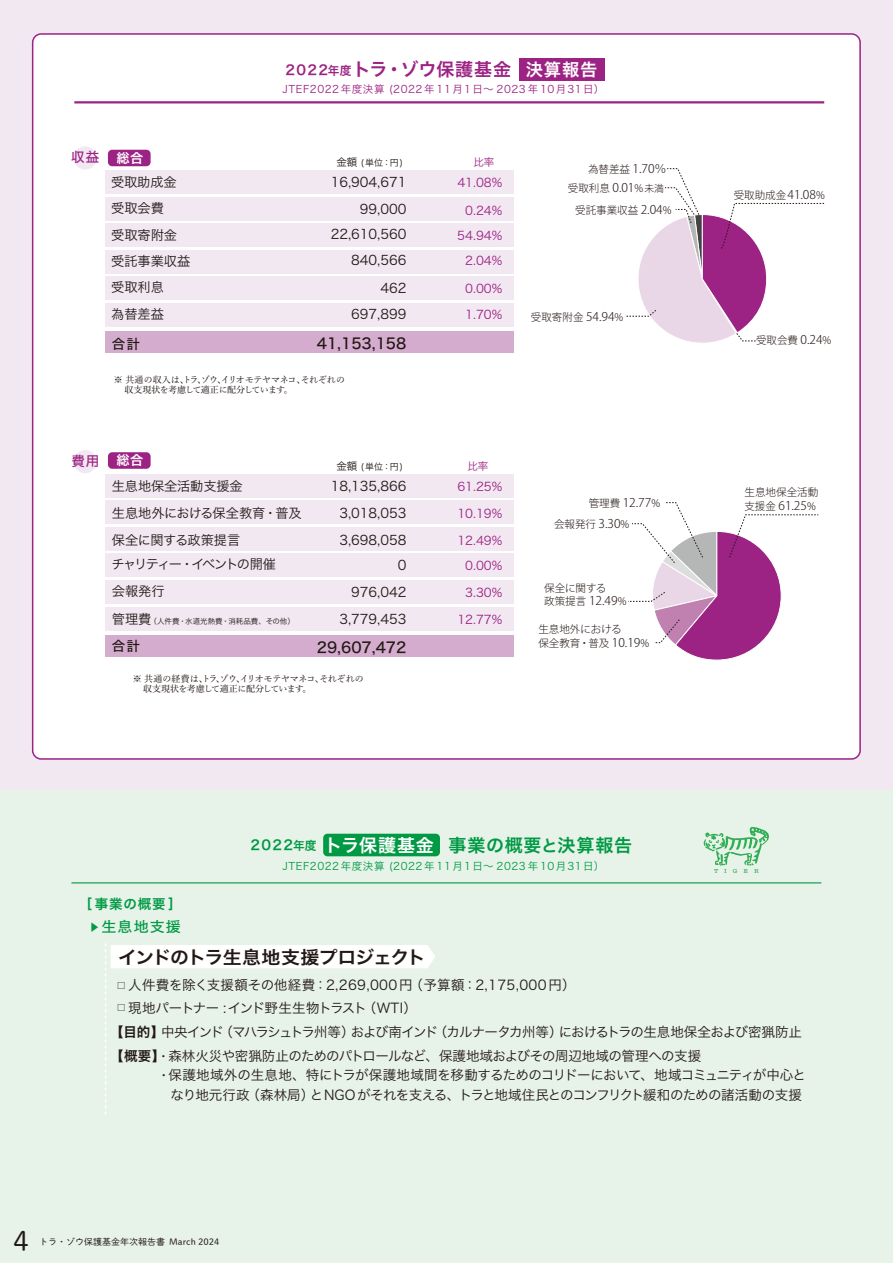
<style>
.page{position:relative;width:893px;height:1263px;background:#fff}
.page>*{position:absolute;margin:0;border:0;box-sizing:border-box;transform-origin:0 0}
.t1{font:27px "DNP Shuei M Go Std L";color:#221815}
.t2{font:18px "Hiragino Sans W6";letter-spacing:.05em;color:#094}
.t3{font:18px "Hiragino Sans W6";letter-spacing:.025em;color:#9c2283}
.t4{font:18px "Hiragino Sans W6";letter-spacing:-.045em;color:#221815;scale:1.05 1}
.t5{font:14.85px "Hiragino Sans W5";color:#221815}
.t6{font:14.4px "Hiragino Sans W5";letter-spacing:.075em;color:#094;scale:1.04 1}
.t7{font:13.5px/24px "Hira Kaku Pro N W3";letter-spacing:-.035em;color:#221815}
.t8{font:13.5px "Hira Kaku Pro N W3";letter-spacing:.025em;color:#221815}
.t9{font:13.5px "Hiragino Sans W6";letter-spacing:.065em;color:#094}
.t10{font:13.5px "Hiragino Sans W5";color:#221815}
.t11{font:13.5px "Hiragino Sans W5";color:#9c2283}
.t12{font:13.2px/26.4px "Hiragino Sans W3";color:#221815;text-align:right}
.t13{font:13.2px/27.3px "Hiragino Sans W3";letter-spacing:-.105em;color:#221815}
.t14{font:13.2px "Hiragino Sans W6";color:#fff}
.t15{font:12px/25.2px "Hiragino Sans W3";color:#9c2283;text-align:right}
.t16{font:300 12px "Koz Go Pr 6 N";color:#221815}
.t17{font:300 10.5px/13.5px "Koz Go Pr 6 N";color:#221815}
.t18{font:10.5px "Hira Kaku Pro N W3";letter-spacing:.05em;color:#9c2283}
.t19{font:10.5px "Hira Kaku Pro N W3";letter-spacing:.05em;color:#094}
.t20{font:10.5px "Hiragino Sans W3";color:#9c2283}
.t21{font:500 9px/10.5px "Yu Min";letter-spacing:-.04em;color:#221815}
.t22{font:9px "Hiragino Sans W3";color:#221815}
.t23{font:8.85px "DNP Shuei M Go Std L";color:#221815}
.t24{font:7.5px "Hiragino Sans W3";color:#221815}
.t25{font:condensed 6px "American Typewriter";letter-spacing:.7em;color:#2fae54;scale:1.43 1}
.s1{font-size:13.5px}
.s2{font-size:12px}
.s3{font-size:17.25px;color:#fff}
.s4{font-size:10.5px}
.s5{font-size:9.75px}
.s6{font-size:13.2px}
.s7{font-family:"Koz Go Pr 6 N";font-weight:400}
.s8{font-size:10.05px}
.s9{color:#fff}
.s10{font-size:16.5px}
.s11{font-size:9px}
.s12{font-family:"Hira Kaku Pro N W6"}
.s13{font-size:12.75px}
</style>
<div class="page">
<div style="left:0;top:789px;width:893px;height:474px;background:#e7f3e8"></div>
<div style="left:0;top:0;width:893px;height:789px;background:#f2e8f2"></div>
<div style="left:33px;top:34px;width:827px;height:725px;background:#fff;border-radius:9px"></div>
<div style="left:106px;top:331px;width:408px;height:22px;background:#d4accd"></div>
<svg style="left:704px;top:827px;width:65px;height:39px"></svg>
<div style="left:106px;top:170px;width:408px;height:24px;background:#f2e8f2"></div>
<div style="left:106px;top:197px;width:408px;height:23px;background:#f2e8f2"></div>
<div style="left:106px;top:223px;width:408px;height:24px;background:#f2e8f2"></div>
<div style="left:106px;top:250px;width:408px;height:23px;background:#f2e8f2"></div>
<div style="left:106px;top:277px;width:408px;height:23px;background:#f2e8f2"></div>
<div style="left:106px;top:303px;width:408px;height:24px;background:#f2e8f2"></div>
<div style="left:106px;top:635px;width:408px;height:21px;background:#d4accd"></div>
<div style="left:106px;top:474px;width:408px;height:23px;background:#f2e8f2"></div>
<div style="left:106px;top:500px;width:408px;height:24px;background:#f2e8f2"></div>
<div style="left:106px;top:527px;width:408px;height:23px;background:#f2e8f2"></div>
<div style="left:106px;top:554px;width:408px;height:23px;background:#f2e8f2"></div>
<div style="left:106px;top:580px;width:408px;height:24px;background:#f2e8f2"></div>
<div style="left:106px;top:607px;width:408px;height:23px;background:#f2e8f2"></div>
<hr style="left:74px;top:101px;width:750px;height:2px;background:#9c2283">
<hr style="left:71px;top:882px;width:750px;height:1px;background:#094">
<svg style="left:626px;top:168px;width:199px;height:175px"></svg>
<svg style="left:628px;top:502px;width:191px;height:158px"></svg>
<div style="left:519px;top:58px;width:85px;height:22px;background:#9c2283"></div>
<div style="left:323px;top:834px;width:117px;height:22px;background:#094;border-radius:4px"></div>
<div style="left:108px;top:150px;width:43px;height:16px;background:#9c2283;border-radius:4px"></div>
<div style="left:108px;top:452px;width:43px;height:17px;background:#9c2283;border-radius:4px"></div>
<div style="left:74px;top:146px;width:23px;height:24px;background:#f2e8f2;border-radius:50%"></div>
<div style="left:74px;top:450px;width:23px;height:23px;background:#f2e8f2;border-radius:50%"></div>
<svg style="left:105px;top:943px;width:330px;height:171px"></svg>
<h2 class="t3" style="left:285px;top:53px;width:313px"><span class="s1">2022</span><span class="s2">年度</span>トラ・ゾウ保護基金 <span class="s3">決算報告</span></h2>
<p class="t18" style="left:283px;top:79px;width:323px">JTEF2022 年度決算 (2022 年 11月1日～ 2023 年 10月31日）</p>
<p class="t11" style="left:71px;top:145px;width:30px">収益</p>
<p class="t14" style="left:116px;top:146px;width:28px">総合</p>
<p class="t12" style="left:111px;top:168px;width:67px">受取助成金</p>
<p class="t12" style="left:111px;top:194px;width:81px;text-align:left">受取会費<br>受取寄附金受託事業収益</p>
<p class="t12" style="left:111px;top:273px;width:54px;text-align:left">受取利息為替差益</p>
<p class="t10" style="left:112px;top:331px;width:30px">合計</p>
<p class="t22" style="left:336px;top:155px;width:68px"><span class="s4">金額</span> (単位：円)</p>
<p class="t20" style="left:473px;top:153px;width:22px">比率</p>
<p class="t15" style="left:457px;top:197px;width:47px">0.24%<br>54.94%<br>2.04%</p>
<p class="t15" style="left:465px;top:275px;width:39px;line-height:25.7px;text-align:left">0.00%<br>1.70%</p>
<p class="t5" style="left:317px;top:330px;width:91px">41,153,158</p>
<p class="t12" style="left:331px;top:168px;width:77px">16,904,671</p>
<p class="t15" style="left:457px;top:169px;width:47px">41.08%</p>
<p class="t12" style="left:331px;top:196px;width:77px;line-height:25.2px">99,000<br>22,610,560<br>840,566</p>
<p class="t12" style="left:351px;top:274px;width:57px;line-height:25.7px">462<br>697,899</p>
<p class="t21" style="left:124px;top:373px;width:222px;text-indent:-10px">※ 共通の収入は、トラ、ゾウ、イリオモテヤマネコ、それぞれの収支現状を考慮して適正に配分しています。</p>
<p class="t16" style="left:588px;top:162px;width:80px"><span class="s4">為替差益</span> 1.70％</p>
<p class="t17" style="left:568px;top:181px;width:98px">受取利息 <span class="s2">0.01</span>%<span class="s5">未満</span></p>
<p class="t17" style="left:575px;top:204px;width:98px">受託事業収益 <span class="s2">2.04</span>%</p>
<p class="t17" style="left:531px;top:310px;width:94px">受取寄附金 <span class="s2">54.94</span>%</p>
<p class="t11" style="left:71px;top:449px;width:29px">費用</p>
<p class="t14" style="left:116px;top:448px;width:28px">総合</p>
<p class="t12" style="left:112px;top:472px;width:132px">生息地保全活動支援金</p>
<p class="t12" style="left:112px;top:499px;width:191px;text-align:left">生息地外における保全教育・普及保全に関する政策提言</p>
<p class="t13" style="left:111px;top:549px;width:166px">チャリティー・イベントの開催会報発行</p>
<p class="t24" style="left:112px;top:614px;width:184px"><span class="s6">管理費</span>（人件費・水道光熱費・消耗品費、その他）</p>
<p class="t10" style="left:112px;top:634px;width:30px">合計</p>
<p class="t22" style="left:336px;top:459px;width:68px"><span class="s4">金額</span> (単位：円)</p>
<p class="t20" style="left:467px;top:457px;width:22px">比率</p>
<p class="t15" style="left:457px;top:500px;width:47px;line-height:26px">10.19%<br>12.49%<br>0.00%</p>
<p class="t15" style="left:465px;top:579px;width:39px">3.30%</p>
<p class="t15" style="left:457px;top:606px;width:46px">12.77%</p>
<p class="t5" style="left:317px;top:634px;width:91px">29,607,472</p>
<p class="t12" style="left:331px;top:472px;width:77px">18,135,866</p>
<p class="t15" style="left:457px;top:473px;width:46px">61.25%</p>
<p class="t12" style="left:339px;top:499px;width:69px">3,018,053<br>3,698,058<br>0<br>976,042<br>3,779,453</p>
<p class="t21" style="left:143px;top:672px;width:222px;text-indent:-11px">※ 共通の経費は、トラ、ゾウ、イリオモテヤマネコ<span class="s7">、</span>それぞれの収支現状を考慮して適正に配分しています。</p>
<p class="t16" style="left:589px;top:496px;width:73px"><span class="s4">管理費</span> 12.77<span class="s4">%</span></p>
<p class="t17" style="left:554px;top:518px;width:77px">会報発行 <span class="s2">3.30</span>%</p>
<p class="t17" style="left:544px;top:581px;width:84px">保全に関する<br>政策提言 <span class="s2">12.49</span>%</p>
<p class="t17" style="left:538px;top:623px;width:112px">生息地外における<br>保全教育・普及 <span class="s2">10.19</span>%</p>
<p class="t17" style="left:734px;top:189px;width:93px">受取助成金<span class="s2">41.08</span>%</p>
<p class="t17" style="left:756px;top:334px;width:77px">受取会費 <span class="s2">0.24</span>%</p>
<p class="t17" style="left:744px;top:486px;width:75px">生息地保全活動</p>
<p class="t16" style="left:744px;top:498px;width:73px"><span class="s4">支援金</span> 61.25<span class="s4">%</span></p>
<p class="t9" style="left:87px;top:892px;width:89px">[ 事業の概要 ]</p>
<p class="t6" style="left:90px;top:914px;width:89px"><span class="s8">▶</span>生息地支援</p>
<h2 class="t2" style="left:251px;top:829px;width:383px"><span class="s1">2022</span><span class="s2">年度</span> <span class="s9">トラ保護基金</span> 事業の概要<span class="s10">と</span>決算報告</h2>
<p class="t19" style="left:283px;top:856px;width:323px">JTEF2022 年度決算 (2022 年 11月1日～ 2023 年 10月31日）</p>
<h2 class="t4" style="left:118px;top:940px;width:295px">インドのトラ生息地支援プロジェクト</h2>
<p class="t25" style="left:714px;top:866px;width:33px">TIGER</p>
<p class="t8" style="left:117px;top:973px;width:460px"><span class="s11">□</span> 人件費を除く支援額その他経費：2,269,000円（予算額：2,175,000円）</p>
<p class="t7" style="left:110px;top:995px;width:693px;text-indent:7px"><span class="s11">□</span> 現地パートナー :インド野生生物トラスト（WTI）<br><span class="s12">【目的】</span>中央インド（マハラシュトラ州等）および南インド（カルナータカ州等）におけるトラの生息地保全および密猟防止<span class="s12">【概要】</span><span class="s13">・</span>森林火災や密猟防止のためのパトロールなど、保護地域およびその周辺地域の管理への支援</p>
<p class="t7" style="left:157px;top:1065px;width:650px;line-height:19.5px;text-align:right"><span class="s13">・</span>保護地域外の生息地、特にトラが保護地域間を移動するためのコリドーにおいて、地域コミュニティが中心となり地元行政（森林局）とNGO がそれを支える、トラと地域住民とのコンフリクト緩和のための諸活動の支援</p>
<h1 class="t1" style="left:13px;top:1221px;width:17px">4</h1>
<p class="t23" style="left:39px;top:1235px;width:182px">トラ・ゾウ保護基金年次報告書 March 2024</p>
</div>
